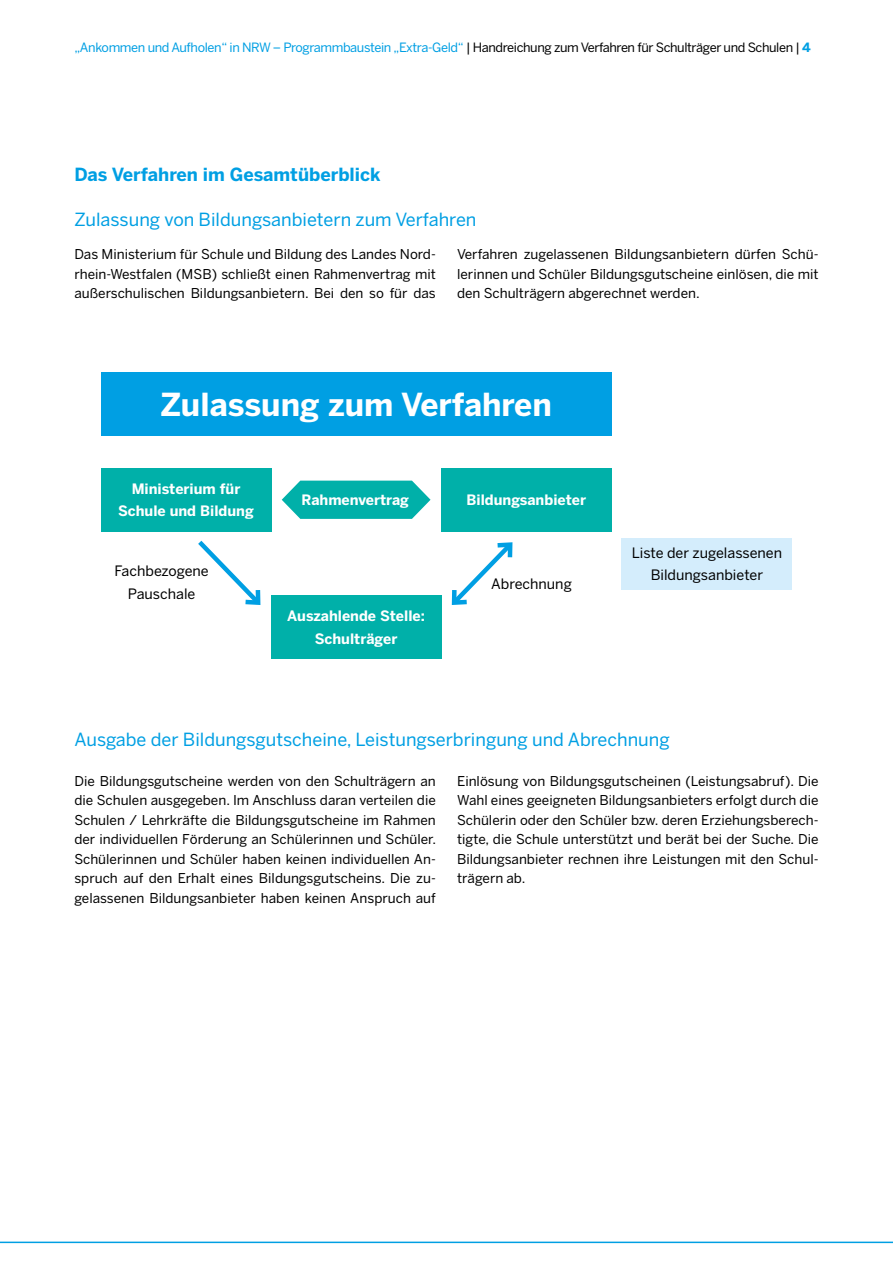
<style>
.page{position:relative;width:893px;height:1263px;background:#fff}
.page>*{position:absolute;margin:0;border:0;box-sizing:border-box;transform-origin:0 0}
.t1{font:700 31.5px "Benton Sans";color:#fff}
.t2{font:18px "Benton Sans";color:#009fe3}
.t3{font:700 18px "Benton Sans";color:#009fe3}
.t4{font:700 14.25px/22.5px "Benton Sans";color:#fff;text-align:center}
.t5{font:14.25px "Benton Sans";color:#000}
.t6{font:13.5px/19.5px "Benton Sans";color:#000;text-align:justify}
.t7{font:12.75px "Benton Sans";letter-spacing:-.03em;color:#009fe3}
.s1{color:#000}
.s2{font-weight:700}
</style>
<div class="page">
<hr style="left:0;top:1241px;width:893px;height:2px;background:#009fe3">
<div style="left:101px;top:372px;width:510px;height:64px;background:#009fe3"></div>
<div style="left:101px;top:468px;width:170px;height:64px;background:#00b0a9"></div>
<div style="left:441px;top:468px;width:170px;height:64px;background:#00b0a9"></div>
<div style="left:271px;top:595px;width:170px;height:64px;background:#00b0a9"></div>
<svg style="left:282px;top:481px;width:149px;height:38px;background:#20bab3"></svg>
<svg style="left:451px;top:542px;width:62px;height:63px"></svg>
<svg style="left:198px;top:540px;width:63px;height:65px"></svg>
<div style="left:622px;top:538px;width:170px;height:51px;background:#d4edfc"></div>
<p class="t7" style="left:74px;top:40px;width:738px">„Ankommen und Aufholen“ in NRW – Programmbaustein „Extra-Geld“ <span class="s1">| Handreichung zum Verfahren für Schulträger und Schulen |</span> <span class="s2">4</span></p>
<h2 class="t3" style="left:74px;top:163px;width:308px">Das Verfahren im Gesamtüberblick</h2>
<h2 class="t2" style="left:74px;top:208px;width:404px">Zulassung von Bildungsanbietern zum Verfahren</h2>
<p class="t6" style="left:74px;top:244px;width:363px">Das Ministerium für Schule und Bildung des Landes Nord&shy;rhein-Westfalen (MSB) schließt einen Rahmenvertrag mit außerschulischen Bildungsanbietern. Bei den so für das</p>
<p class="t6" style="left:457px;top:244px;width:363px">Verfahren zugelassenen Bildungsanbietern dürfen Schü&shy;lerinnen und Schüler Bildungsgutscheine einlösen, die mit den Schulträgern abgerechnet werden.</p>
<h1 class="t1" style="left:160px;top:385px;width:393px">Zulassung zum Verfahren</h1>
<p class="t4" style="left:118px;top:477px;width:137px">Ministerium für<br>Schule und Bildung</p>
<p class="t4" style="left:466px;top:488px;width:121px">Bildungsanbieter</p>
<p class="t4" style="left:301px;top:488px;width:109px">Rahmenvertrag</p>
<p class="t5" style="left:632px;top:544px;width:152px">Liste der zugelassenen</p>
<p class="t5" style="left:115px;top:563px;width:96px">Fachbezogene</p>
<p class="t5" style="left:651px;top:566px;width:114px">Bildungsanbieter</p>
<p class="t5" style="left:128px;top:585px;width:69px">Pauschale</p>
<p class="t5" style="left:491px;top:575px;width:82px">Abrechnung</p>
<p class="t4" style="left:287px;top:605px;width:139px">Auszahlende Stelle:<br>Schulträger</p>
<h2 class="t2" style="left:74px;top:729px;width:597px">Ausgabe der Bildungsgutscheine, Leistungserbringung und Abrechnung</h2>
<p class="t6" style="left:74px;top:771px;width:363px">Die Bildungsgutscheine werden von den Schulträgern an die Schulen ausgegeben. Im Anschluss daran verteilen die Schulen / Lehrkräfte die Bildungsgutscheine im Rahmen der individuellen Förderung an Schülerinnen und Schüler.<br>Schülerinnen und Schüler haben keinen individuellen An&shy;spruch auf den Erhalt eines Bildungsgutscheins. Die zu&shy;gelassenen Bildungsanbieter haben keinen Anspruch auf</p>
<p class="t6" style="left:457px;top:771px;width:363px">Einlösung von Bildungsgutscheinen (Leistungsabruf). Die Wahl eines geeigneten Bildungsanbieters erfolgt durch die Schülerin oder den Schüler bzw. deren Erziehungsberech&shy;tigte, die Schule unterstützt und berät bei der Suche. Die Bildungsanbieter rechnen ihre Leistungen mit den Schul&shy;trägern ab.</p>
</div>
